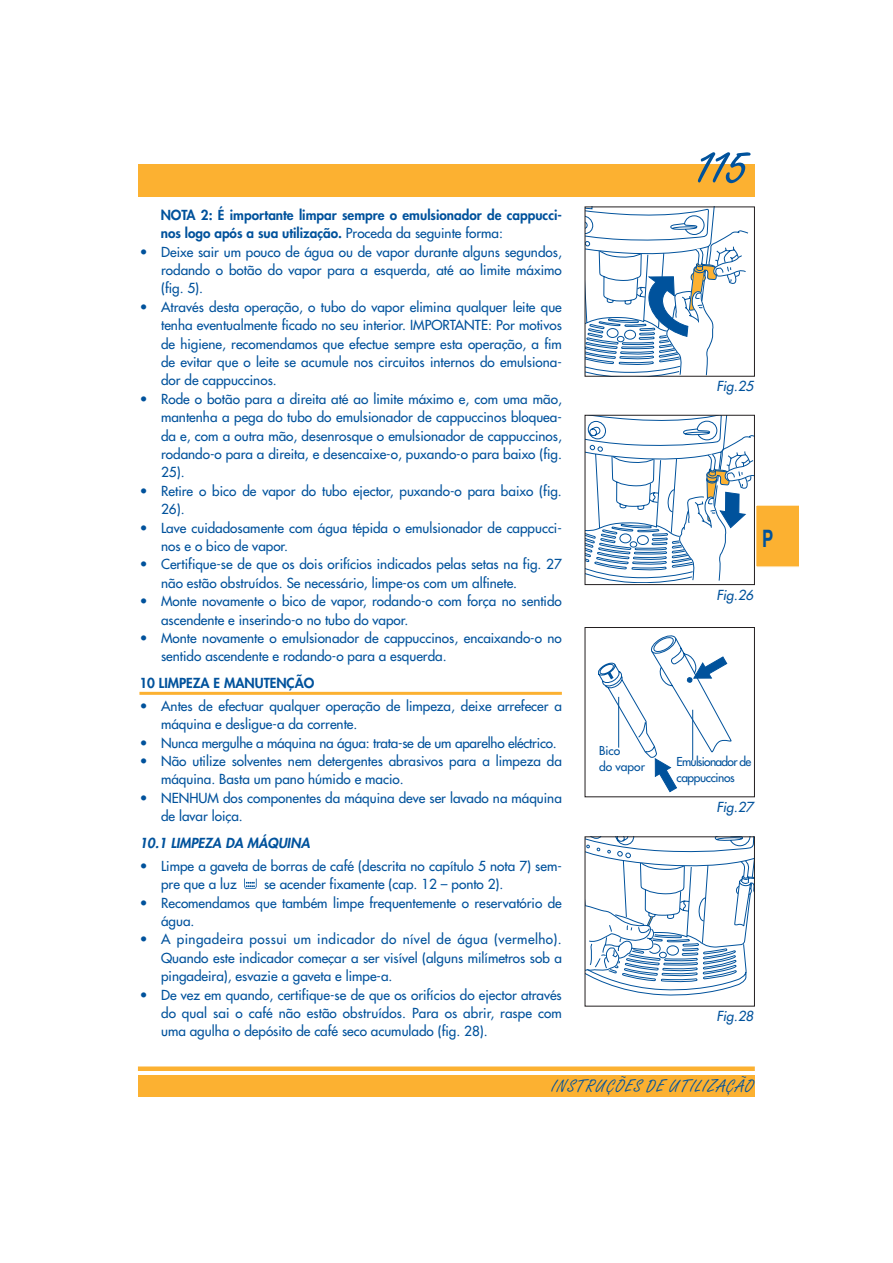
<style>
.page{position:relative;width:893px;height:1263px;background:#fff}
.page>*{position:absolute;margin:0;border:0;box-sizing:border-box;transform-origin:0 0}
.t1{font:60px "Freestyle Script";color:#00529c}
.t2{font:700 24px "Helvetica";color:#00529c;scale:.7 1}
.t3{font:18px "Freestyle Script";letter-spacing:.065em;color:#00529c}
.t4{font:13.5px/18.5px "Futura";color:#00529c}
.t5{font:800 13.5px/18.5px "Futura";color:#00529c}
.t6{font:13.5px "Futura";letter-spacing:-.02em;color:#00529c}
.t7{font:italic 13.5px "Futura";color:#00529c}
.t8{font:italic 800 13.5px "Futura";color:#00529c}
.t9{font:12px/16.4px "Futura";letter-spacing:-.06em;color:#00529c}
.t10{font:12px/16.4px "Futura";color:#00529c}
.s1{font-weight:400}
</style>
<div class="page">
<hr style="left:139px;top:692px;width:423px;height:3px;background:#fcb131">
<div style="left:138px;top:164px;width:616px;height:33px;background:#fcb131"></div>
<div style="left:138px;top:1066px;width:616px;height:5px;background:#fcb131"></div>
<div style="left:138px;top:1075px;width:616px;height:22px;background:#fcb131"></div>
<svg style="left:586px;top:209px;width:162px;height:166px"></svg>
<svg style="left:586px;top:415px;width:212px;height:168px"></svg>
<div style="left:584px;top:415px;width:170px;height:170px;border:1px solid #231f20"></div>
<svg style="left:598px;top:636px;width:133px;height:156px"></svg>
<svg style="left:244px;top:878px;width:12px;height:11px"></svg>
<svg style="left:586px;top:838px;width:166px;height:157px"></svg>
<hr style="left:618px;top:697px;width:1px;height:51px;background:#00529c">
<hr style="left:692px;top:710px;width:1px;height:51px;background:#00529c">
<p class="t5" style="left:161px;top:207px;width:402px">NOTA 2: É importante limpar sempre o emulsionador de cappucci&shy;nos logo após a sua utilização. <span class="s1">Proceda da seguinte forma:</span></p>
<p class="t4" style="left:161px;top:243px;width:402px;text-align:justify;text-indent:-21px">• Deixe sair um pouco de água ou de vapor durante alguns segundos, rodando o botão do vapor para a esquerda, até ao limite máximo (fig. 5).</p>
<p class="t4" style="left:161px;top:298px;width:402px;text-align:justify;text-indent:-21px">• Através desta operação, o tubo do vapor elimina qualquer leite que tenha eventualmente ficado no seu interior. IMPORTANTE: Por motivos de higiene, recomendamos que efectue sempre esta operação, a fim de evitar que o leite se acumule nos circuitos internos do emulsiona&shy;dor de cappuccinos.</p>
<p class="t4" style="left:161px;top:390px;width:402px;text-align:justify;text-indent:-21px">• Rode o botão para a direita até ao limite máximo e, com uma mão, mantenha a pega do tubo do emulsionador de cappuccinos bloquea&shy;da e, com a outra mão, desenrosque o emulsionador de cappuccinos, rodando-o para a direita, e desencaixe-o, puxando-o para baixo (fig.<br>25).</p>
<p class="t4" style="left:161px;top:482px;width:402px;text-indent:-21px">• Retire o bico de vapor do tubo ejector, puxando-o para baixo (fig.<br>26).</p>
<p class="t4" style="left:161px;top:519px;width:402px;text-indent:-21px">• Lave cuidadosamente com água tépida o emulsionador de cappucci&shy;nos e o bico de vapor.</p>
<p class="t4" style="left:161px;top:556px;width:402px;text-indent:-21px">• Certifique-se de que os dois orifícios indicados pelas setas na fig. 27 não estão obstruídos. Se necessário, limpe-os com um alfinete.</p>
<p class="t4" style="left:161px;top:593px;width:402px;text-indent:-21px">• Monte novamente o bico de vapor, rodando-o com força no sentido ascendente e inserindo-o no tubo do vapor.</p>
<p class="t4" style="left:161px;top:630px;width:402px;text-indent:-21px">• Monte novamente o emulsionador de cappuccinos, encaixando-o no sentido ascendente e rodando-o para a esquerda.</p>
<p class="t5" style="left:139px;top:675px;width:176px">10 LIMPEZA E MANUTENÇÃO</p>
<p class="t4" style="left:161px;top:698px;width:402px;text-indent:-21px">• Antes de efectuar qualquer operação de limpeza, deixe arrefecer a máquina e desligue-a da corrente.</p>
<p class="t6" style="left:140px;top:736px;width:418px">• Nunca mergulhe a máquina na água: trata-se de um aparelho eléctrico.</p>
<p class="t4" style="left:161px;top:753px;width:402px;text-indent:-21px">• Não utilize solventes nem detergentes abrasivos para a limpeza da máquina. Basta um pano húmido e macio.</p>
<p class="t4" style="left:161px;top:790px;width:402px;text-indent:-21px">• NENHUM dos componentes da máquina deve ser lavado na máquina de lavar loiça.</p>
<p class="t8" style="left:139px;top:837px;width:172px">10.1 LIMPEZA DA MÁQUINA</p>
<p class="t4" style="left:161px;top:858px;width:402px;text-indent:-21px">• Limpe a gaveta de borras de café (descrita no capítulo 5 nota 7) sem&shy;pre que a luz</p>
<p class="t4" style="left:264px;top:876px;width:241px">se acender fixamente (cap. 12 – ponto 2).</p>
<p class="t4" style="left:161px;top:894px;width:402px;text-indent:-21px">• Recomendamos que também limpe frequentemente o reservatório de água.</p>
<p class="t4" style="left:161px;top:931px;width:402px;text-align:justify;text-indent:-21px">• A pingadeira possui um indicador do nível de água (vermelho).<br>Quando este indicador começar a ser visível (alguns milímetros sob a pingadeira), esvazie a gaveta e limpe-a.</p>
<p class="t4" style="left:161px;top:986px;width:402px;text-align:justify;text-indent:-21px">• De vez em quando, certifique-se de que os orifícios do ejector através do qual sai o café não estão obstruídos. Para os abrir, raspe com uma agulha o depósito de café seco acumulado (fig. 28).</p>
<h1 class="t1" style="left:696px;top:145px;width:52px">115</h1>
<p class="t7" style="left:716px;top:380px;width:38px">Fig.25</p>
<h2 class="t2" style="left:762px;top:529px;width:18px">P</h2>
<p class="t7" style="left:716px;top:588px;width:38px">Fig.26</p>
<p class="t10" style="left:599px;top:743px;width:47px">Bico<br>do vapor</p>
<p class="t9" style="left:676px;top:754px;width:76px">Emulsionador de cappuccinos</p>
<p class="t7" style="left:716px;top:800px;width:38px">Fig.27</p>
<p class="t7" style="left:716px;top:1010px;width:38px">Fig.28</p>
<h3 class="t3" style="left:551px;top:1080px;width:203px">INSTRUÇÕES DE UTILIZAÇÃO</h3>
</div>
